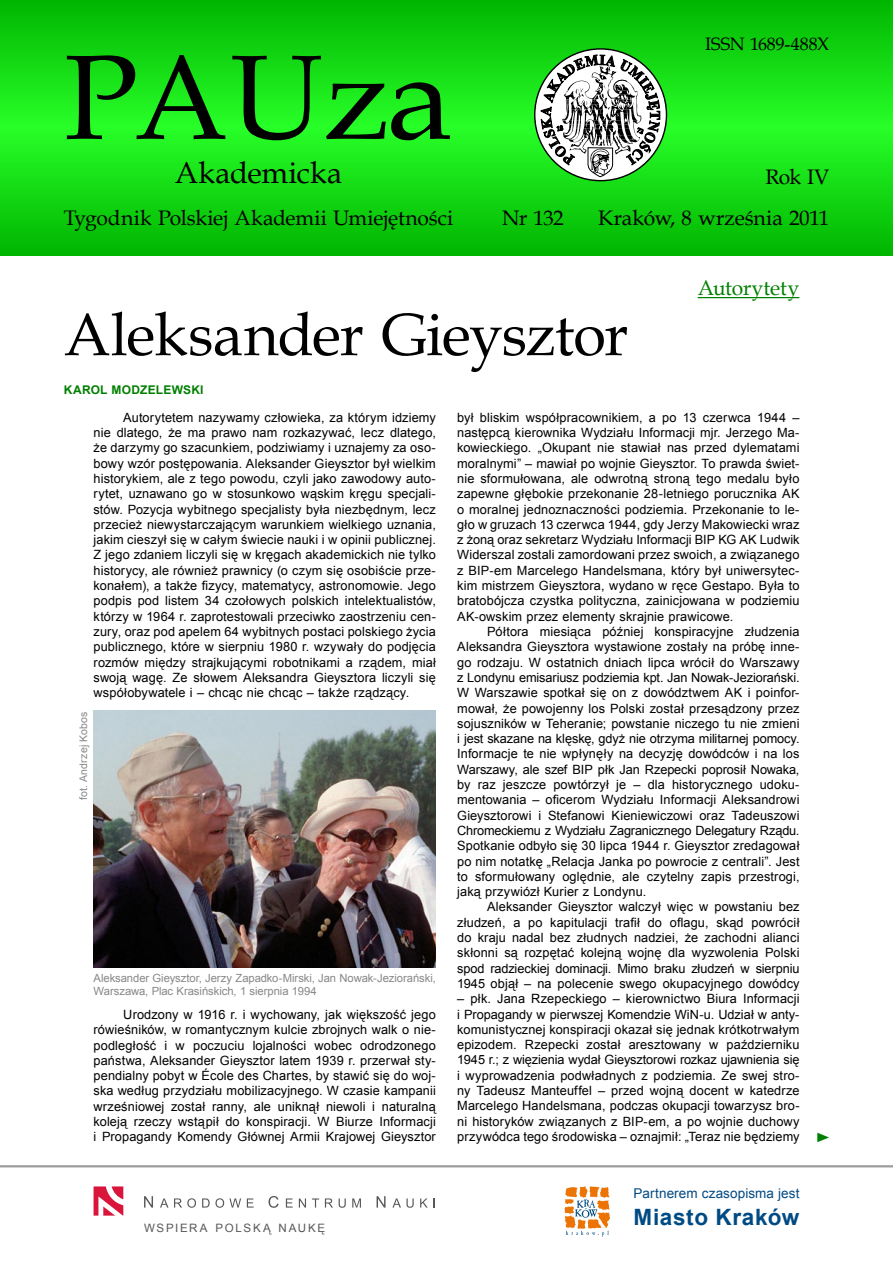
<style>
.page{position:relative;width:893px;height:1263px;background:#fff}
.page>*{position:absolute;margin:0;border:0;box-sizing:border-box;transform-origin:0 0}
.t1{font:120px "Book Antiqua";letter-spacing:-.01em;color:#000}
.t2{font:60px "Book Antiqua";letter-spacing:-.02em;color:#000}
.t3{font:30px "Book Antiqua";color:#000}
.t4{font:700 22.5px "Arial";letter-spacing:.03em;color:#004a83}
.t5{font:21px/40.8px "Book Antiqua";letter-spacing:-.01em;color:#000;text-align:right}
.t6{font:21px "Book Antiqua";letter-spacing:-.005em;color:#008000}
.t7{font:18px "Book Antiqua";letter-spacing:-.005em;color:#000}
.t8{font:13.5px "Arial";letter-spacing:.01em;color:#004a83}
.t9{font:13.5px "Times New Roman";color:#008000;scale:1.22 1}
.t10{font:12.75px/15.3px "Arial";letter-spacing:.01em;color:#000;text-align:justify}
.t11{font:700 12px "Arial";letter-spacing:.02em;color:#008000}
.t12{font:11.55px "Arial";letter-spacing:.15em;color:#58585a}
.t13{font:11.25px/13.5px "Arial";letter-spacing:-.005em;color:#87888a}
.t14{font:10.5px "Arial";letter-spacing:.015em;color:#87888a}
</style>
<div class="page">
<svg style="left:0;top:0;width:893px;height:255px;background:#13d813"></svg>
<hr style="left:0;top:1165px;width:893px;height:2px;background:#9c9d9f">
<svg style="left:535px;top:49px;width:131px;height:132px"></svg>
<svg style="left:540px;top:46px;width:120px;height:131px"></svg>
<svg style="left:564px;top:1186px;width:46px;height:50px"></svg>
<svg style="left:94px;top:1186px;width:29px;height:29px"></svg>
<svg style="left:144px;top:1196px;width:9px;height:11px"></svg>
<svg style="left:160px;top:1198px;width:8px;height:9px"></svg>
<svg style="left:174px;top:1198px;width:22px;height:10px"></svg>
<svg style="left:202px;top:1198px;width:39px;height:10px"></svg>
<svg style="left:247px;top:1198px;width:7px;height:9px"></svg>
<svg style="left:268px;top:1196px;width:11px;height:12px"></svg>
<svg style="left:286px;top:1198px;width:7px;height:9px"></svg>
<svg style="left:299px;top:1198px;width:7px;height:9px"></svg>
<svg style="left:312px;top:1198px;width:7px;height:9px"></svg>
<svg style="left:325px;top:1198px;width:8px;height:9px"></svg>
<svg style="left:339px;top:1198px;width:7px;height:10px"></svg>
<svg style="left:352px;top:1198px;width:9px;height:9px"></svg>
<svg style="left:377px;top:1196px;width:9px;height:11px"></svg>
<svg style="left:392px;top:1198px;width:22px;height:10px"></svg>
<svg style="left:420px;top:1198px;width:15px;height:9px"></svg>
<hr style="left:698px;top:297px;width:101px;height:1px;background:#008000">
<img style="left:94px;top:710px;width:342px;height:257px">
<h1 class="t1" style="left:64px;top:14px;width:390px">PAUza</h1>
<h3 class="t3" style="left:175px;top:152px;width:169px">Akademicka</h3>
<h3 class="t5" style="left:64px;top:197px;width:391px">Tygodnik Polskiej Akademii Umiejętności</h3>
<h3 class="t5" style="left:502px;top:197px;width:63px">Nr 132</h3>
<h3 class="t7" style="left:705px;top:32px;width:126px">ISSN 1689-488X</h3>
<h3 class="t5" style="left:598px;top:156px;width:233px">Rok IV<br>Kraków, 8 września 2011</h3>
<h3 class="t6" style="left:698px;top:273px;width:103px">Autorytety</h3>
<h2 class="t2" style="left:64px;top:293px;width:566px">Aleksander Gieysztor</h2>
<p class="t11" style="left:64px;top:381px;width:141px">KAROL MODZELEWSKI</p>
<p class="t10" style="left:94px;top:410px;width:344px;text-indent:30px">Autorytetem nazywamy człowieka, za którym idziemy nie dlatego, że ma prawo nam rozkazywać, lecz dlatego, że darzymy go szacunkiem, podziwiamy i uznajemy za oso&shy;bowy wzór postępowania. Aleksander Gieysztor był wielkim historykiem, ale z tego powodu, czyli jako zawodowy auto&shy;rytet, uznawano go w stosunkowo wąskim kręgu specjali&shy;stów. Pozycja wybitnego specjalisty była niezbędnym, lecz przecież niewystarczającym warunkiem wielkiego uznania, jakim cieszył się w całym świecie nauki i w opinii publicznej.<br>Z jego zdaniem liczyli się w kręgach akademickich nie tylko historycy, ale również prawnicy (o czym się osobiście prze&shy;konałem), a także fizycy, matematycy, astronomowie. Jego podpis pod listem 34 czołowych polskich intelektualistów, którzy w 1964 r. zaprotestowali przeciwko zaostrzeniu cen&shy;zury, oraz pod apelem 64 wybitnych postaci polskiego życia publicznego, które w sierpniu 1980 r. wzywały do podjęcia rozmów między strajkującymi robotnikami a rządem, miał swoją wagę. Ze słowem Aleksandra Gieysztora liczyli się współobywatele i – chcąc nie chcąc – także rządzący.</p>
<p class="t10" style="left:457px;top:410px;width:344px">był bliskim współpracownikiem, a po 13 czerwca 1944 – następcą kierownika Wydziału Informacji mjr. Jerzego Ma&shy;kowieckiego. „Okupant nie stawiał nas przed dylematami moralnymi” – mawiał po wojnie Gieysztor. To prawda świet&shy;nie sformułowana, ale odwrotną stroną tego medalu było zapewne głębokie przekonanie 28-letniego porucznika AK o moralnej jednoznaczności podziemia. Przekonanie to le&shy;gło w gruzach 13 czerwca 1944, gdy Jerzy Makowiecki wraz z żoną oraz sekretarz Wydziału Informacji BIP KG AK Ludwik Widerszal zostali zamordowani przez swoich, a związanego z BIP-em Marcelego Handelsmana, który był uniwersytec&shy;kim mistrzem Gieysztora, wydano w ręce Gestapo. Była to bratobójcza czystka polityczna, zainicjowana w podziemiu AK-owskim przez elementy skrajnie prawicowe.</p>
<p class="t10" style="left:457px;top:624px;width:344px;text-indent:30px">Półtora miesiąca później konspiracyjne złudzenia Aleksandra Gieysztora wystawione zostały na próbę inne&shy;go rodzaju. W ostatnich dniach lipca wrócił do Warszawy z Londynu emisariusz podziemia kpt. Jan Nowak-Jeziorański.<br>W Warszawie spotkał się on z dowództwem AK i poinfor&shy;mował, że powojenny los Polski został przesądzony przez sojuszników w Teheranie; powstanie niczego tu nie zmieni i jest skazane na klęskę, gdyż nie otrzyma militarnej pomocy.<br>Informacje te nie wpłynęły na decyzję dowódców i na los Warszawy, ale szef BIP płk Jan Rzepecki poprosił Nowaka, by raz jeszcze powtórzył je – dla historycznego udoku&shy;mentowania – oficerom Wydziału Informacji Aleksandrowi Gieysztorowi i Stefanowi Kieniewiczowi oraz Tadeuszowi Chromeckiemu z Wydziału Zagranicznego Delegatury Rządu.<br>Spotkanie odbyło się 30 lipca 1944 r. Gieysztor zredagował po nim notatkę „Relacja Janka po powrocie z centrali”. Jest to sformułowany oględnie, ale czytelny zapis przestrogi, jaką przywiózł Kurier z Londynu.</p>
<p class="t10" style="left:457px;top:899px;width:344px;text-indent:30px">Aleksander Gieysztor walczył więc w powstaniu bez złudzeń, a po kapitulacji trafił do oflagu, skąd powrócił do kraju nadal bez złudnych nadziei, że zachodni alianci skłonni są rozpętać kolejną wojnę dla wyzwolenia Polski spod radzieckiej dominacji. Mimo braku złudzeń w sierpniu 1945 objął – na polecenie swego okupacyjnego dowódcy</p>
<p class="t10" style="left:457px;top:991px;width:344px">– płk. Jana Rzepeckiego – kierownictwo Biura Informacji i Propagandy w pierwszej Komendzie WiN-u. Udział w anty&shy;komunistycznej konspiracji okazał się jednak krótkotrwałym epizodem. Rzepecki został aresztowany w październiku 1945 r.; z więzienia wydał Gieysztorowi rozkaz ujawnienia się i wyprowadzenia podwładnych z podziemia. Ze swej stro&shy;ny Tadeusz Manteuffel – przed wojną docent w katedrze Marcelego Handelsmana, podczas okupacji towarzysz bro&shy;ni historyków związanych z BIP-em, a po wojnie duchowy przywódca tego środowiska – oznajmił: „Teraz nie będziemy</p>
<p class="t14" style="left:76px;top:800px;width:90px;rotate:-90deg">fot. Andrzej Kobos</p>
<p class="t13" style="left:94px;top:971px;width:344px">Aleksander Gieysztor, Jerzy Zapadko-Mirski, Jan Nowak-Jeziorański,<br>Warszawa, Plac Krasińskich, 1 sierpnia 1994</p>
<p class="t10" style="left:94px;top:1007px;width:344px;text-indent:30px">Urodzony w 1916 r. i wychowany, jak większość jego rówieśników, w romantycznym kulcie zbrojnych walk o nie&shy;podległość i w poczuciu lojalności wobec odrodzonego państwa, Aleksander Gieysztor latem 1939 r. przerwał sty&shy;pendialny pobyt w École des Chartes, by stawić się do woj&shy;ska według przydziału mobilizacyjnego. W czasie kampanii wrześniowej został ranny, ale uniknął niewoli i naturalną koleją rzeczy wstąpił do konspiracji. W Biurze Informacji i Propagandy Komendy Głównej Armii Krajowej Gieysztor</p>
<p class="t9" style="left:815px;top:1128px;width:15px">►</p>
<p class="t12" style="left:144px;top:1221px;width:183px">WSPIERA POLSKĄ NAUKĘ</p>
<p class="t8" style="left:634px;top:1185px;width:167px">Partnerem czasopisma jest</p>
<h3 class="t4" style="left:634px;top:1203px;width:167px">Miasto Kraków</h3>
</div>
